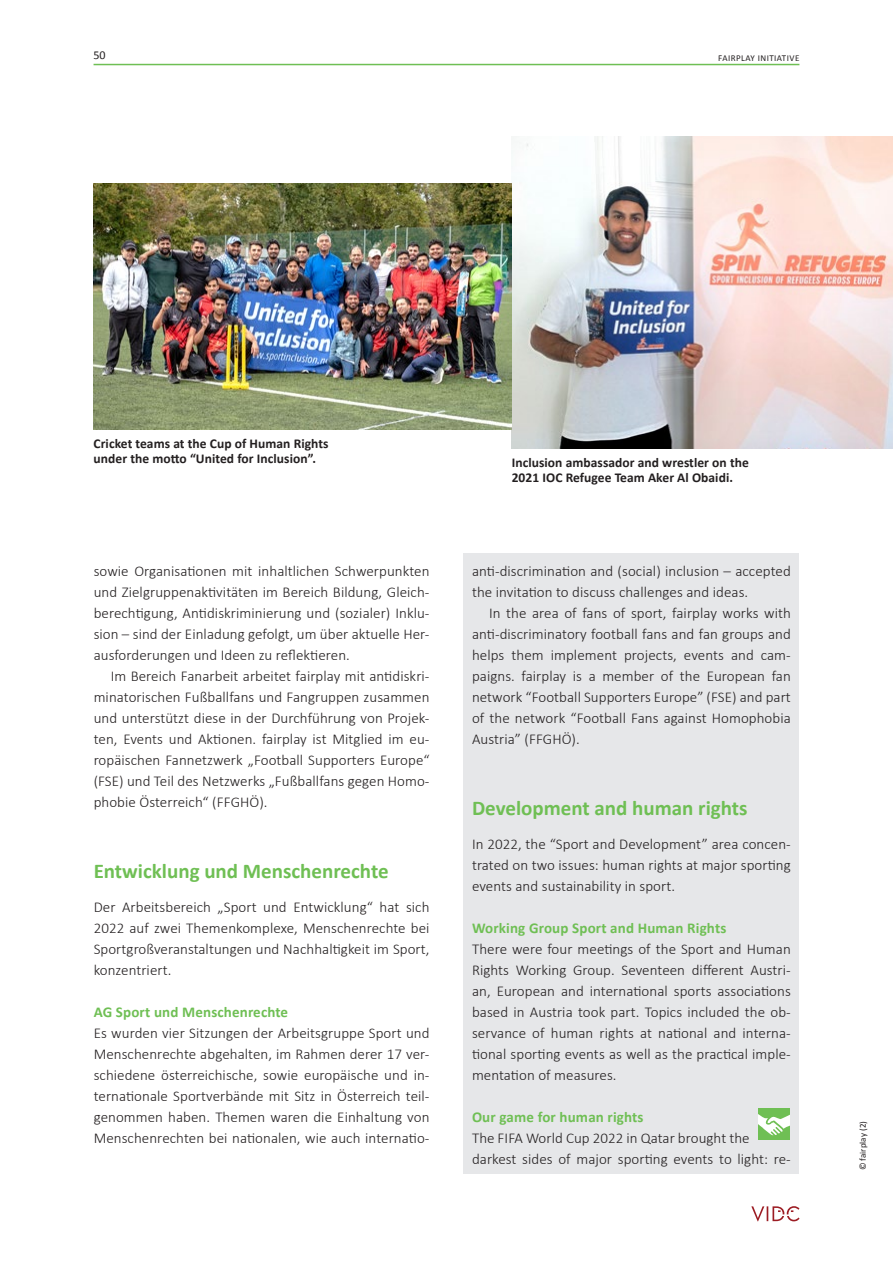
<style>
.page{position:relative;width:893px;height:1263px;background:#fff}
.page>*{position:absolute;margin:0;border:0;box-sizing:border-box;transform-origin:0 0}
.ZWIT_01_FP{font:700 21px "Calibri";color:#6fbf54}
.FLIESS{font:300 15px/21px "Calibri";letter-spacing:.005em;color:#231f20;text-align:justify}
.Fließ_E-ohne{font:300 15px/21px "Calibri";letter-spacing:.005em;color:#231f20;text-align:justify}
.Fliess-OHNE{font:300 15px/21px "Calibri";letter-spacing:.005em;color:#231f20;text-align:justify}
.Fließ_E{font:300 15px/21px "Calibri";letter-spacing:.005em;color:#231f20}
.Veranstaltung_neu{font:700 15px "Calibri";letter-spacing:.01em;color:#6fbf54}
.BU_01{font:700 13.5px/15px "Calibri";letter-spacing:.005em;color:#231f20}
.t1{font:12px "Calibri";color:#231f20}
.BU_01-2{font:9px "Calibri";letter-spacing:.05em;color:#231f20}
.BU_01-3{font:9px "Calibri";letter-spacing:.005em;color:#231f20}
</style>
<div class="page">
<hr style="left:94px;top:64px;width:705px;height:1px;background:#6fbf54">
<svg style="left:751px;top:1206px;width:48px;height:15px"></svg>
<div style="left:463px;top:553px;width:336px;height:621px;background:#e6e7e9"></div>
<div style="left:758px;top:1108px;width:32px;height:32px;background:#6fbf54"></div>
<svg style="left:758px;top:1114px;width:32px;height:21px"></svg>
<img style="left:512px;top:136px;width:381px;height:313px">
<img style="left:94px;top:184px;width:418px;height:245px">
<p class="t1" style="left:94px;top:48px;width:14px">50</p>
<p class="BU_01-2" style="left:718px;top:52px;width:83px">FAIRPLAY INITIATIVE</p>
<p class="BU_01" style="left:94px;top:435px;width:237px">Cricket teams at the Cup of Human Rights under the motto “United for Inclusion”.</p>
<p class="FLIESS" style="left:94px;top:560px;width:337px">sowie Organisationen mit inhaltlichen Schwerpunkten und Zielgruppenaktivitäten im Bereich Bildung, Gleich&shy;berechtigung, Antidiskriminierung und (sozialer) Inklu&shy;sion – sind der Einladung gefolgt, um über aktuelle Her&shy;ausforderungen und Ideen zu reflektieren.</p>
<p class="FLIESS" style="left:94px;top:665px;width:337px;text-indent:17px">Im Bereich Fanarbeit arbeitet fairplay mit antidiskri&shy;minatorischen Fußballfans und Fangruppen zusammen und unterstützt diese in der Durchführung von Projek&shy;ten, Events und Aktionen. fairplay ist Mitglied im eu&shy;ropäischen Fannetzwerk „Football Supporters Europe“ (FSE) und Teil des Netzwerks „Fußballfans gegen Homo&shy;phobie Österreich“ (FFGHÖ).</p>
<p class="ZWIT_01_FP" style="left:94px;top:858px;width:296px">Entwicklung und Menschenrechte</p>
<p class="Fliess-OHNE" style="left:94px;top:896px;width:337px">Der Arbeitsbereich „Sport und Entwicklung“ hat sich 2022 auf zwei Themenkomplexe, Menschenrechte bei Sportgroßveranstaltungen und Nachhaltigkeit im Sport, konzentriert.</p>
<p class="Veranstaltung_neu" style="left:94px;top:1003px;width:196px">AG Sport und Menschenrechte</p>
<p class="Fliess-OHNE" style="left:94px;top:1022px;width:337px">Es wurden vier Sitzungen der Arbeitsgruppe Sport und Menschenrechte abgehalten, im Rahmen derer 17 ver&shy;schiedene österreichische, sowie europäische und in&shy;ternationale Sportverbände mit Sitz in Österreich teil&shy;genommen haben. Themen waren die Einhaltung von Menschenrechten bei nationalen, wie auch internatio-</p>
<p class="BU_01" style="left:512px;top:455px;width:239px">Inclusion ambassador and wrestler on the<br>2021 IOC Refugee Team Aker Al Obaidi.</p>
<p class="Fließ_E" style="left:472px;top:560px;width:320px">anti-discrimination and (social) inclusion – accepted the invitation to discuss challenges and ideas.</p>
<p class="Fließ_E" style="left:472px;top:602px;width:320px;text-align:justify;text-indent:17px">In the area of fans of sport, fairplay works with anti-discriminatory football fans and fan groups and helps them implement projects, events and cam&shy;paigns. fairplay is a member of the European fan network “Football Supporters Europe” (FSE) and part of the network “Football Fans against Homophobia Austria” (FFGHÖ).</p>
<p class="ZWIT_01_FP" style="left:472px;top:795px;width:277px">Development and human rights</p>
<p class="Fließ_E-ohne" style="left:472px;top:833px;width:320px">In 2022, the “Sport and Development” area concen&shy;trated on two issues: human rights at major sporting events and sustainability in sport.</p>
<p class="Veranstaltung_neu" style="left:472px;top:919px;width:256px">Working Group Sport and Human Rights</p>
<p class="Fließ_E-ohne" style="left:472px;top:938px;width:320px">There were four meetings of the Sport and Human Rights Working Group. Seventeen different Austri&shy;an, European and international sports associations based in Austria took part. Topics included the ob&shy;servance of human rights at national and interna&shy;tional sporting events as well as the practical imple&shy;mentation of measures.</p>
<p class="Veranstaltung_neu" style="left:472px;top:1108px;width:173px">Our game for human rights</p>
<p class="Fließ_E-ohne" style="left:472px;top:1127px;width:320px">The FIFA World Cup 2022 in Qatar brought the darkest sides of major sporting events to light: re-</p>
<p class="BU_01-3" style="left:857px;top:1170px;width:51px;rotate:-90deg">© fairplay (2)</p>
</div>
